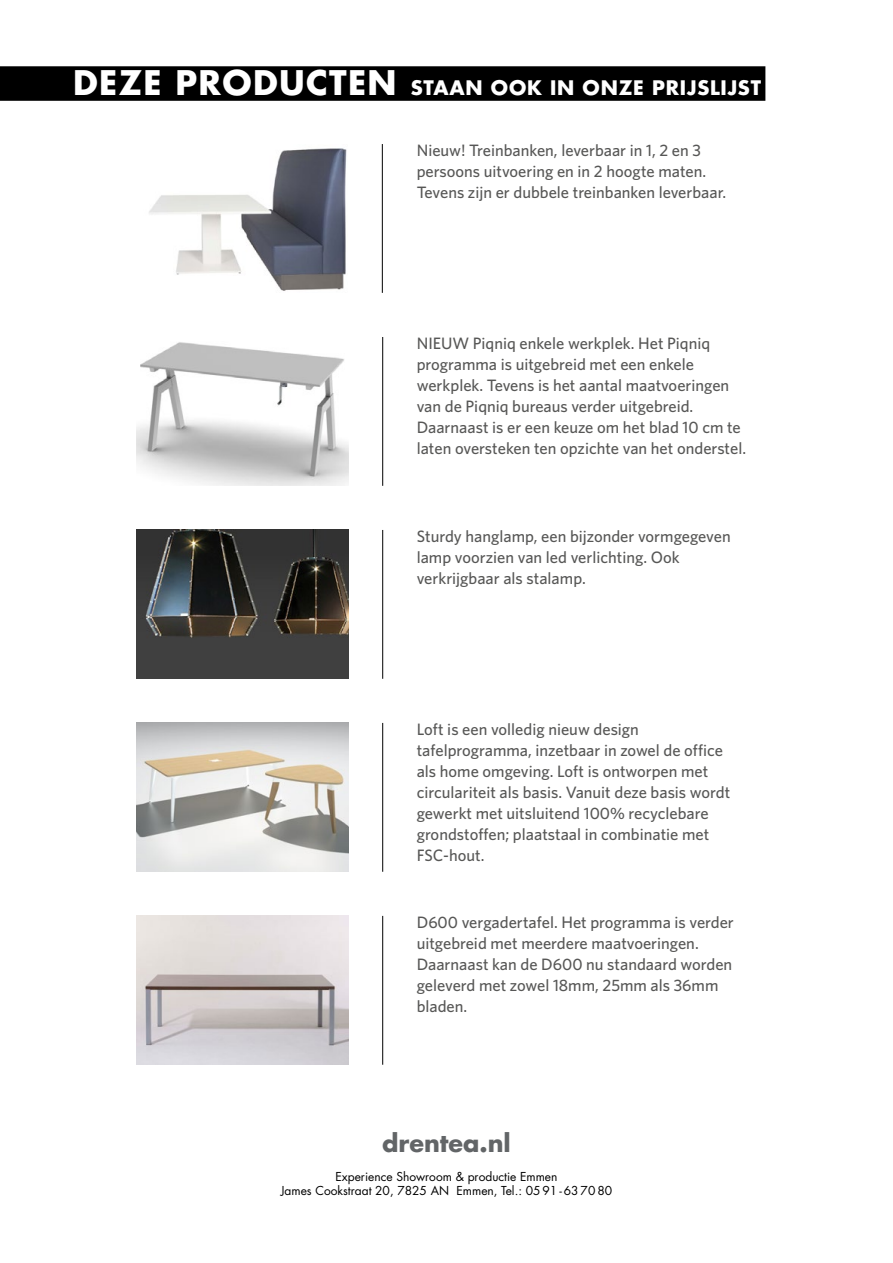
<style>
.page{position:relative;width:893px;height:1263px;background:#fff}
.page>*{position:absolute;margin:0;border:0;box-sizing:border-box;transform-origin:0 0}
.t1{font:700 24px "Futura Std";color:#626567}
.t2{font:700 19.5px "Futura Std";letter-spacing:.04em;color:#fff}
.t3{font:500 16.5px/21px "Whitney";color:#575756}
.t4{font:12px/14.4px "Futura Std";color:#000;text-align:center}
.s1{font-size:33px}
</style>
<div class="page">
<div style="left:0;top:66px;width:765px;height:35px;background:#000"></div>
<hr style="left:382px;top:144px;width:1px;height:149px;background:#000">
<hr style="left:382px;top:337px;width:1px;height:149px;background:#000">
<hr style="left:382px;top:530px;width:1px;height:149px;background:#000">
<hr style="left:382px;top:723px;width:1px;height:149px;background:#000">
<hr style="left:382px;top:916px;width:1px;height:149px;background:#000">
<img style="left:136px;top:342px;width:213px;height:144px">
<img style="left:136px;top:530px;width:213px;height:149px">
<img style="left:136px;top:723px;width:213px;height:149px">
<img style="left:136px;top:916px;width:213px;height:149px">
<img style="left:149px;top:148px;width:198px;height:143px">
<p class="t2" style="left:73px;top:75px;width:689px"><span class="s1">DEZE PRODUCTEN</span> STAAN OOK IN ONZE PRIJSLIJST</p>
<p class="t3" style="left:417px;top:139px;width:311px">Nieuw! Treinbanken, leverbaar in 1, 2 en 3 persoons uitvoering en in 2 hoogte maten.<br>Tevens zijn er dubbele treinbanken leverbaar.</p>
<p class="t3" style="left:417px;top:332px;width:331px">NIEUW Piqniq enkele werkplek. Het Piqniq programma is uitgebreid met een enkele werkplek. Tevens is het aantal maatvoeringen van de Piqniq bureaus verder uitgebreid.<br>Daarnaast is er een keuze om het blad 10 cm te laten oversteken ten opzichte van het onderstel.</p>
<p class="t3" style="left:417px;top:525px;width:316px">Sturdy hanglamp, een bijzonder vormgegeven lamp voorzien van led verlichting. Ook verkrijgbaar als stalamp.</p>
<p class="t3" style="left:417px;top:718px;width:315px">Loft is een volledig nieuw design tafelprogramma, inzetbaar in zowel de office als home omgeving. Loft is ontworpen met circulariteit als basis. Vanuit deze basis wordt gewerkt met uitsluitend 100% recyclebare grondstoffen; plaatstaal in combinatie met FSC-hout.</p>
<p class="t3" style="left:417px;top:911px;width:319px">D600 vergadertafel. Het programma is verder uitgebreid met meerdere maatvoeringen.<br>Daarnaast kan de D600 nu standaard worden geleverd met zowel 18mm, 25mm als 36mm bladen.</p>
<h1 class="t1" style="left:382px;top:1127px;width:130px">drentea.nl</h1>
<p class="t4" style="left:281px;top:1169px;width:333px">Experience Showroom &amp; productie Emmen<br>James Cookstraat 20, 7825 AN Emmen, Tel.: 05 91 - 63 70 80</p>
</div>
